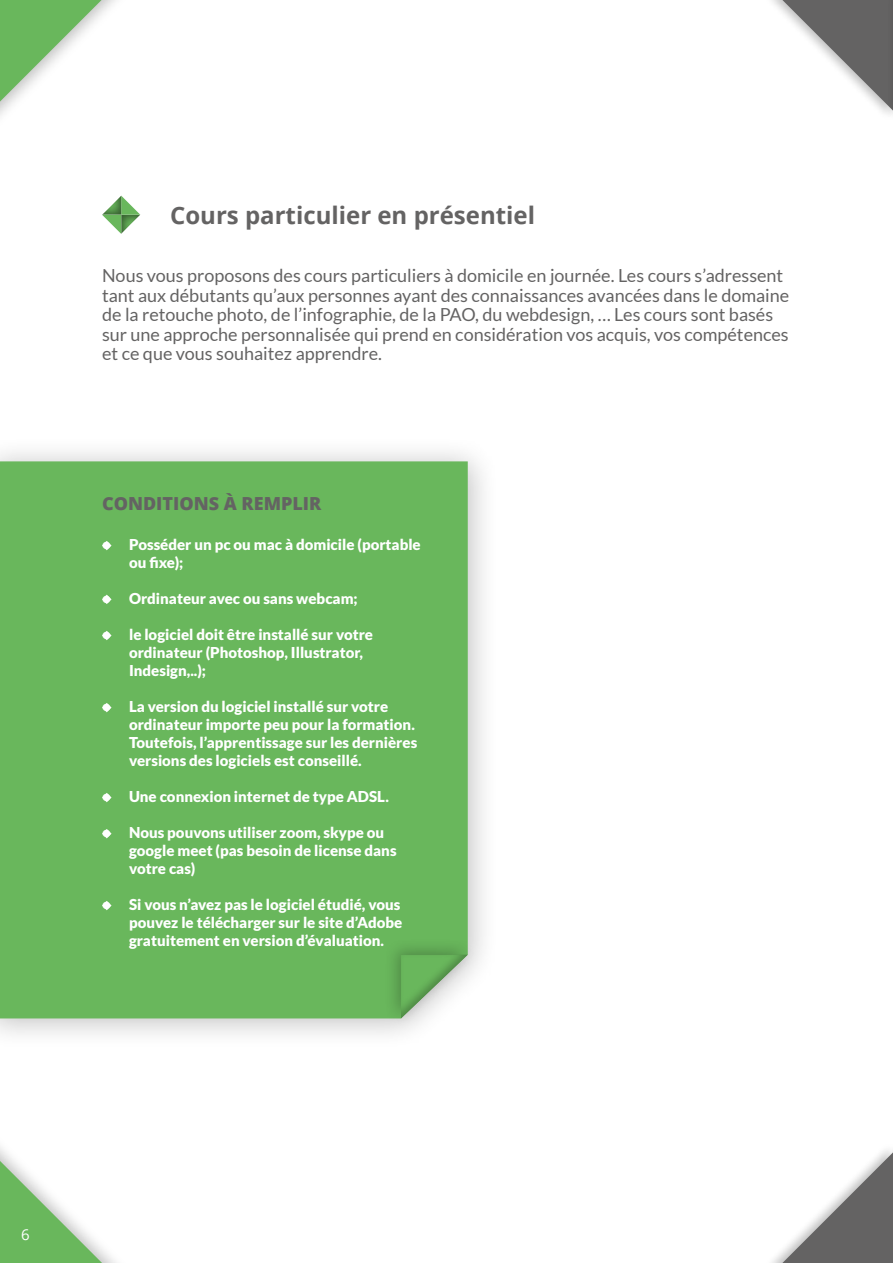
<style>
.page{position:relative;width:893px;height:1263px;background:#fff}
.page>*{position:absolute;margin:0;border:0;box-sizing:border-box;transform-origin:0 0}
.t1{font:700 24px "Open Sans";color:#646363}
.t2{font:18px/19.5px "Lato";color:#646363}
.t3{font:800 18px "Open Sans";color:#646363}
.t4{font:900 15px/18px "Lato";color:#fff}
.t5{font:15px "Open Sans";color:#fff}
</style>
<div class="page">
<svg style="left:0;top:1147px;width:116px;height:116px"></svg>
<svg style="left:0;top:0;width:116px;height:116px"></svg>
<svg style="left:774px;top:1152px;width:119px;height:111px"></svg>
<div style="left:887px;top:0;width:6px;height:121px;background:#f8f8f8"></div>
<svg style="left:774px;top:0;width:119px;height:111px"></svg>
<div style="left:0;top:436px;width:499px;height:614px;background:#000;opacity:.25"></div>
<div style="left:0;top:461px;width:468px;height:557px;background:#69b75c"></div>
<div style="left:384px;top:937px;width:92px;height:90px;background:#000;opacity:.25"></div>
<div style="left:401px;top:953px;width:69px;height:66px;background:#000;opacity:.25"></div>
<svg style="left:102px;top:196px;width:38px;height:38px"></svg>
<svg style="left:102px;top:541px;width:10px;height:9px"></svg>
<svg style="left:102px;top:595px;width:10px;height:9px"></svg>
<svg style="left:102px;top:631px;width:10px;height:9px"></svg>
<svg style="left:102px;top:703px;width:10px;height:9px"></svg>
<svg style="left:102px;top:793px;width:10px;height:9px"></svg>
<svg style="left:102px;top:829px;width:10px;height:9px"></svg>
<svg style="left:102px;top:901px;width:10px;height:9px"></svg>
<h1 class="t1" style="left:170px;top:198px;width:366px">Cours particulier en présentiel</h1>
<p class="t2" style="left:102px;top:266px;width:689px">Nous vous proposons des cours particuliers à domicile en journée. Les cours s’adressent tant aux débutants qu’aux personnes ayant des connaissances avancées dans le domaine de la retouche photo, de l’infographie, de la PAO, du webdesign, … Les cours sont basés sur une approche personnalisée qui prend en considération vos acquis, vos compétences et ce que vous souhaitez apprendre.</p>
<p class="t3" style="left:102px;top:490px;width:221px">CONDITIONS À REMPLIR</p>
<p class="t4" style="left:129px;top:535px;width:293px;text-indent:-27px">• Posséder un pc ou mac à domicile (portable ou fixe);</p>
<p class="t4" style="left:102px;top:589px;width:257px">• Ordinateur avec ou sans webcam;</p>
<p class="t4" style="left:129px;top:625px;width:246px;text-indent:-27px">• le logiciel doit être installé sur votre ordinateur (Photoshop, Illustrator,<br>Indesign,..);</p>
<p class="t4" style="left:129px;top:697px;width:290px;text-indent:-27px">• La version du logiciel installé sur votre ordinateur importe peu pour la formation.<br>Toutefois, l’apprentissage sur les dernières versions des logiciels est conseillé.</p>
<p class="t4" style="left:102px;top:787px;width:288px">• Une connexion internet de type ADSL.</p>
<p class="t4" style="left:129px;top:823px;width:269px;text-indent:-27px">• Nous pouvons utiliser zoom, skype ou google meet (pas besoin de license dans votre cas)</p>
<p class="t4" style="left:129px;top:895px;width:275px;text-indent:-27px">• Si vous n’avez pas le logiciel étudié, vous pouvez le télécharger sur le site d’Adobe gratuitement en version d’évaluation.</p>
<p class="t5" style="left:21px;top:1224px;width:10px">6</p>
</div>
